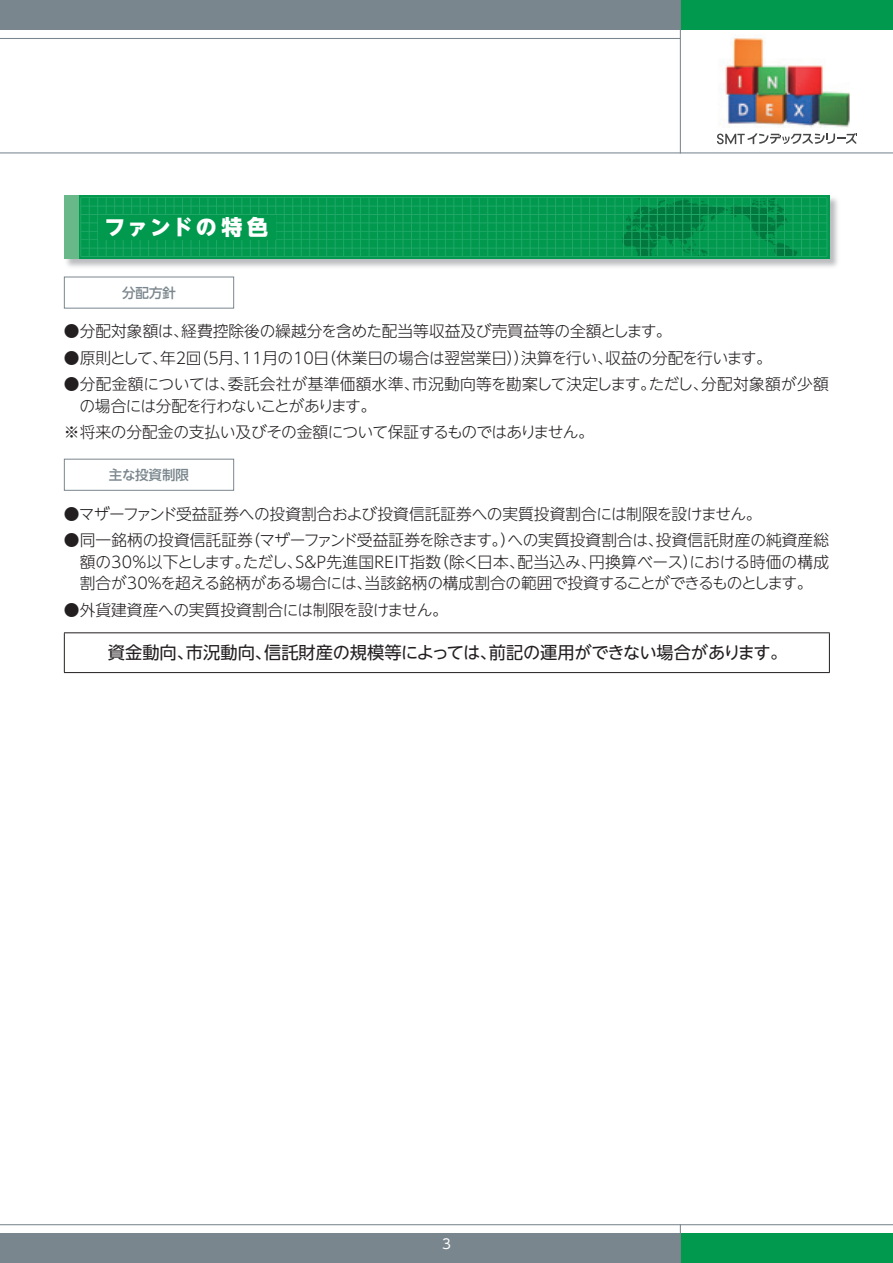
<style>
.page{position:relative;width:893px;height:1263px;background:#fff}
.page>*{position:absolute;margin:0;border:0;box-sizing:border-box;transform-origin:0 0}
.t1{font:800 21px "UD Shin Go NT Pro";letter-spacing:.105em;color:#fff}
.t2{font:17.25px "UD Shin Go NT Pro";letter-spacing:-.015em;color:#231f20}
.t3{font:300 15.75px/21.8px "UD Shin Go NT Pro";letter-spacing:-.015em;color:#231f20}
.t4{font:300 15.75px "UD Shin Go NT Pro";letter-spacing:-.04em;color:#231f20}
.t5{font:500 13.5px "UD Shin Go NT Pro";color:#7a868d}
.t6{font:13.5px "UD Shin Go NT Pro";color:#fff}
</style>
<div class="page">
<div style="left:0;top:1233px;width:680px;height:30px;background:#7a868d"></div>
<hr style="left:0;top:1224px;width:893px;height:1px;background:#7a868d">
<div style="left:680px;top:1233px;width:213px;height:30px;background:#00994e"></div>
<hr style="left:680px;top:1224px;width:1px;height:39px;background:#7a868d">
<hr style="left:0;top:38px;width:893px;height:1px;background:#7a868d">
<div style="left:680px;top:30px;width:213px;height:123px;background:#fff"></div>
<img style="left:723px;top:38px;width:127px;height:89px">
<div style="left:0;top:0;width:680px;height:30px;background:#7a868d"></div>
<hr style="left:0;top:152px;width:893px;height:1px;background:#7a868d">
<div style="left:680px;top:0;width:213px;height:30px;background:#00994e"></div>
<hr style="left:680px;top:0;width:1px;height:153px;background:#7a868d">
<svg style="left:717px;top:133px;width:140px;height:11px"></svg>
<img style="left:66px;top:196px;width:772px;height:71px">
<div style="left:64px;top:196px;width:765px;height:63px;background:#00994e"></div>
<div style="left:64px;top:196px;width:15px;height:63px;background:#69b889"></div>
<svg style="left:622px;top:198px;width:175px;height:58px"></svg>
<hr style="left:81px;top:197px;width:746px;height:1px;background:#21a868">
<hr style="left:81px;top:206px;width:746px;height:1px;background:#21a868">
<hr style="left:81px;top:214px;width:746px;height:1px;background:#21a868">
<hr style="left:81px;top:223px;width:746px;height:1px;background:#21a868">
<hr style="left:81px;top:231px;width:746px;height:1px;background:#21a868">
<hr style="left:81px;top:240px;width:746px;height:1px;background:#21a868">
<hr style="left:81px;top:248px;width:746px;height:1px;background:#21a868">
<hr style="left:81px;top:256px;width:746px;height:1px;background:#21a868">
<hr style="left:81px;top:198px;width:1px;height:59px;background:#21a868">
<hr style="left:89px;top:198px;width:1px;height:59px;background:#21a868">
<hr style="left:97px;top:198px;width:1px;height:59px;background:#21a868">
<hr style="left:106px;top:198px;width:1px;height:59px;background:#21a868">
<hr style="left:114px;top:198px;width:1px;height:59px;background:#21a868">
<hr style="left:123px;top:198px;width:1px;height:59px;background:#21a868">
<hr style="left:131px;top:198px;width:1px;height:59px;background:#21a868">
<hr style="left:140px;top:198px;width:1px;height:59px;background:#21a868">
<hr style="left:148px;top:198px;width:1px;height:59px;background:#21a868">
<hr style="left:157px;top:198px;width:1px;height:59px;background:#21a868">
<hr style="left:165px;top:198px;width:1px;height:59px;background:#21a868">
<hr style="left:174px;top:198px;width:1px;height:59px;background:#21a868">
<hr style="left:182px;top:198px;width:1px;height:59px;background:#21a868">
<hr style="left:191px;top:198px;width:1px;height:59px;background:#21a868">
<hr style="left:199px;top:198px;width:1px;height:59px;background:#21a868">
<hr style="left:208px;top:198px;width:1px;height:59px;background:#21a868">
<hr style="left:216px;top:198px;width:1px;height:59px;background:#21a868">
<hr style="left:225px;top:198px;width:1px;height:59px;background:#21a868">
<hr style="left:233px;top:198px;width:1px;height:59px;background:#21a868">
<hr style="left:242px;top:198px;width:1px;height:59px;background:#21a868">
<hr style="left:250px;top:198px;width:1px;height:59px;background:#21a868">
<hr style="left:259px;top:198px;width:1px;height:59px;background:#21a868">
<hr style="left:267px;top:198px;width:1px;height:59px;background:#21a868">
<hr style="left:276px;top:198px;width:1px;height:59px;background:#21a868">
<hr style="left:284px;top:198px;width:1px;height:59px;background:#21a868">
<hr style="left:292px;top:198px;width:1px;height:59px;background:#21a868">
<hr style="left:301px;top:198px;width:1px;height:59px;background:#21a868">
<hr style="left:309px;top:198px;width:1px;height:59px;background:#21a868">
<hr style="left:318px;top:198px;width:1px;height:59px;background:#21a868">
<hr style="left:326px;top:198px;width:1px;height:59px;background:#21a868">
<hr style="left:335px;top:198px;width:1px;height:59px;background:#21a868">
<hr style="left:343px;top:198px;width:1px;height:59px;background:#21a868">
<hr style="left:352px;top:198px;width:1px;height:59px;background:#21a868">
<hr style="left:360px;top:198px;width:1px;height:59px;background:#21a868">
<hr style="left:369px;top:198px;width:1px;height:59px;background:#21a868">
<hr style="left:377px;top:198px;width:1px;height:59px;background:#21a868">
<hr style="left:386px;top:198px;width:1px;height:59px;background:#21a868">
<hr style="left:394px;top:198px;width:1px;height:59px;background:#21a868">
<hr style="left:403px;top:198px;width:1px;height:59px;background:#21a868">
<hr style="left:411px;top:198px;width:1px;height:59px;background:#21a868">
<hr style="left:420px;top:198px;width:1px;height:59px;background:#21a868">
<hr style="left:428px;top:198px;width:1px;height:59px;background:#21a868">
<hr style="left:437px;top:198px;width:1px;height:59px;background:#21a868">
<hr style="left:445px;top:198px;width:1px;height:59px;background:#21a868">
<hr style="left:454px;top:198px;width:1px;height:59px;background:#21a868">
<hr style="left:462px;top:198px;width:1px;height:59px;background:#21a868">
<hr style="left:471px;top:198px;width:1px;height:59px;background:#21a868">
<hr style="left:479px;top:198px;width:1px;height:59px;background:#21a868">
<hr style="left:487px;top:198px;width:1px;height:59px;background:#21a868">
<hr style="left:496px;top:198px;width:1px;height:59px;background:#21a868">
<hr style="left:504px;top:198px;width:1px;height:59px;background:#21a868">
<hr style="left:513px;top:198px;width:1px;height:59px;background:#21a868">
<hr style="left:521px;top:198px;width:1px;height:59px;background:#21a868">
<hr style="left:530px;top:198px;width:1px;height:59px;background:#21a868">
<hr style="left:538px;top:198px;width:1px;height:59px;background:#21a868">
<hr style="left:547px;top:198px;width:1px;height:59px;background:#21a868">
<hr style="left:555px;top:198px;width:1px;height:59px;background:#21a868">
<hr style="left:564px;top:198px;width:1px;height:59px;background:#21a868">
<hr style="left:572px;top:198px;width:1px;height:59px;background:#21a868">
<hr style="left:581px;top:198px;width:1px;height:59px;background:#21a868">
<hr style="left:589px;top:198px;width:1px;height:59px;background:#21a868">
<hr style="left:598px;top:198px;width:1px;height:59px;background:#21a868">
<hr style="left:606px;top:198px;width:1px;height:59px;background:#21a868">
<hr style="left:615px;top:198px;width:1px;height:59px;background:#21a868">
<hr style="left:623px;top:198px;width:1px;height:59px;background:#21a868">
<hr style="left:632px;top:198px;width:1px;height:59px;background:#21a868">
<hr style="left:640px;top:198px;width:1px;height:59px;background:#21a868">
<hr style="left:649px;top:198px;width:1px;height:59px;background:#21a868">
<hr style="left:657px;top:198px;width:1px;height:59px;background:#21a868">
<hr style="left:666px;top:198px;width:1px;height:59px;background:#21a868">
<hr style="left:674px;top:198px;width:1px;height:59px;background:#21a868">
<hr style="left:682px;top:198px;width:1px;height:59px;background:#21a868">
<hr style="left:691px;top:198px;width:1px;height:59px;background:#21a868">
<hr style="left:699px;top:198px;width:1px;height:59px;background:#21a868">
<hr style="left:708px;top:198px;width:1px;height:59px;background:#21a868">
<hr style="left:716px;top:198px;width:1px;height:59px;background:#21a868">
<hr style="left:725px;top:198px;width:1px;height:59px;background:#21a868">
<hr style="left:733px;top:198px;width:1px;height:59px;background:#21a868">
<hr style="left:742px;top:198px;width:1px;height:59px;background:#21a868">
<hr style="left:750px;top:198px;width:1px;height:59px;background:#21a868">
<hr style="left:759px;top:198px;width:1px;height:59px;background:#21a868">
<hr style="left:767px;top:198px;width:1px;height:59px;background:#21a868">
<hr style="left:776px;top:198px;width:1px;height:59px;background:#21a868">
<hr style="left:784px;top:198px;width:1px;height:59px;background:#21a868">
<hr style="left:793px;top:198px;width:1px;height:59px;background:#21a868">
<hr style="left:801px;top:198px;width:1px;height:59px;background:#21a868">
<hr style="left:810px;top:198px;width:1px;height:59px;background:#21a868">
<hr style="left:818px;top:198px;width:1px;height:59px;background:#21a868">
<hr style="left:827px;top:198px;width:1px;height:59px;background:#21a868">
<div style="left:98px;top:215px;width:178px;height:25px;background:#00994e"></div>
<div style="left:64px;top:459px;width:170px;height:32px;border:1px solid #7a868d"></div>
<hr style="left:64px;top:632px;width:766px;height:1px;background:#231f20">
<hr style="left:64px;top:633px;width:1px;height:39px;background:#231f20">
<hr style="left:829px;top:633px;width:1px;height:39px;background:#231f20">
<hr style="left:64px;top:672px;width:766px;height:1px;background:#231f20">
<h1 class="t1" style="left:104px;top:210px;width:165px">ファンドの特色</h1>
<p class="t5" style="left:122px;top:282px;width:55px">分配方針</p>
<p class="t3" style="left:64px;top:320px;width:609px">●分配対象額は、経費控除後の繰越分を含めた配当等収益及び売買益等の全額とします。</p>
<p class="t3" style="left:64px;top:346px;width:709px">●原則として、年２回（５月、11月の10日（休業日の場合は翌営業日））決算を行い、収益の分配を行います。</p>
<p class="t3" style="left:79px;top:372px;width:751px;text-indent:-15px">●分配金額については、委託会社が基準価額水準、市況動向等を勘案して決定します。ただし、分配対象額が少額の場合には分配を行わないことがあります。</p>
<p class="t4" style="left:64px;top:419px;width:532px">※将来の分配金の支払い及びその金額について保証するものではありません。</p>
<p class="t5" style="left:109px;top:464px;width:82px">主な投資制限</p>
<p class="t3" style="left:64px;top:502px;width:699px">●マザーファンド受益証券への投資割合および投資信託証券への実質投資割合には制限を設けません。</p>
<p class="t3" style="left:80px;top:528px;width:751px;text-align:justify;text-indent:-16px">●同一銘柄の投資信託証券（マザーファンド受益証券を除きます。）への実質投資割合は、投資信託財産の純資産総額の30％以下とします。ただし、S&amp;P先進国REIT指数（除く日本、配当込み、円換算ベース）における時価の構成割合が30％を超える銘柄がある場合には、当該銘柄の構成割合の範囲で投資することができるものとします。</p>
<p class="t3" style="left:64px;top:598px;width:386px">●外貨建資産への実質投資割合には制限を設けません。</p>
<p class="t2" style="left:108px;top:639px;width:681px">資金動向、市況動向、信託財産の規模等によっては、前記の運用ができない場合があります。</p>
<p class="t6" style="left:442px;top:1233px;width:10px">3</p>
</div>
